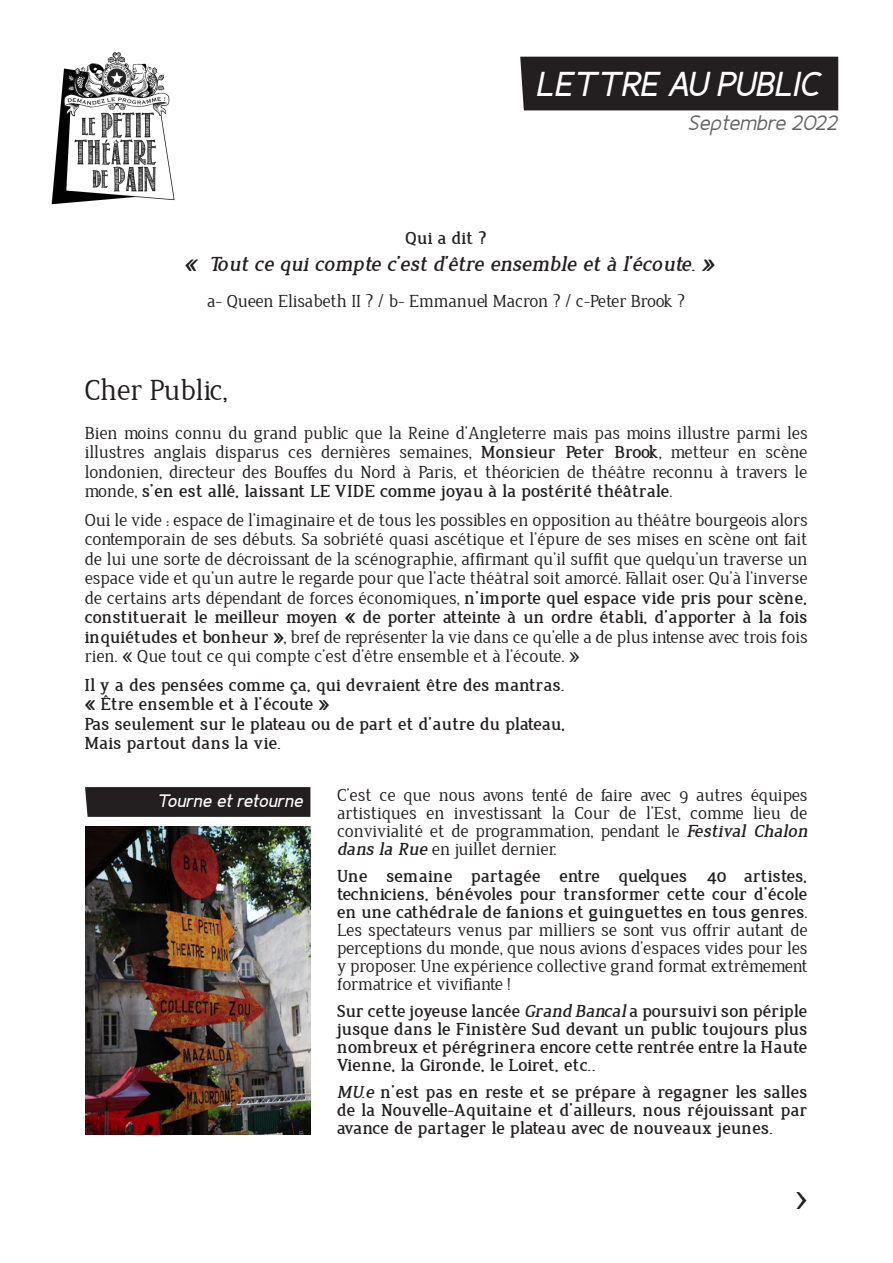
<style>
.page{position:relative;width:893px;height:1263px;background:#fff}
.page>*{position:absolute;margin:0;border:0;box-sizing:border-box;transform-origin:0 0}
.t1{font:italic 700 34.5px "Fineness Pro";color:#fff}
.t2{font:31.5px "Jura";color:#231f20}
.t3{font:30px "Jura";color:#231f20}
.t4{font:italic 700 21px "Jura";color:#231f20}
.t5{font:italic 21px "Fineness Pro";color:#636366}
.t6{font:18px/19.5px "Jura";color:#231f20;text-align:justify}
.t7{font:700 18px/18px "Jura";color:#231f20;text-align:justify}
.t8{font:italic 700 18px "Fineness Pro";color:#fff}
.s1{font-weight:700}
.s2{font-weight:700;font-style:italic}
.s3{font-weight:400}
.s4{font-style:italic}
</style>
<div class="page">
<img style="left:51px;top:52px;width:124px;height:153px">
<div style="left:520px;top:57px;width:318px;height:53px;background:#231f20"></div>
<svg style="left:85px;top:787px;width:225px;height:30px"></svg>
<img style="left:85px;top:827px;width:225px;height:308px">
<p class="t1" style="left:537px;top:63px;width:285px">LETTRE AU PUBLIC</p>
<p class="t5" style="left:688px;top:110px;width:151px">Septembre 2022</p>
<p class="t7" style="left:406px;top:230px;width:83px">Qui a dit ?</p>
<p class="t4" style="left:185px;top:254px;width:531px">« Tout ce qui compte c’est d’être ensemble et à l’écoute. »</p>
<p class="t6" style="left:208px;top:292px;width:479px">a- Queen Elisabeth II ? / b- Emmanuel Macron ? / c-Peter Brook ?</p>
<p class="t3" style="left:85px;top:375px;width:145px">Cher Public,</p>
<p class="t6" style="left:85px;top:423px;width:724px">Bien moins connu du grand public que la Reine d’Angleterre mais pas moins illustre parmi les illustres anglais disparus ces dernières semaines, <span class="s1">Monsieur Peter Brook</span>, metteur en scène londonien, directeur des Bouffes du Nord à Paris, et théoricien de théâtre reconnu à travers le monde, <span class="s1">s’en est allé, laissant LE VIDE comme joyau à la postérité théâtrale</span>.</p>
<p class="t6" style="left:85px;top:510px;width:724px">Oui le vide : espace de l’imaginaire et de tous les possibles en opposition au théâtre bourgeois alors contemporain de ses débuts. Sa sobriété quasi ascétique et l’épure de ses mises en scène ont fait de lui une sorte de décroissant de la scénographie, affirmant qu’il suffit que quelqu’un traverse un espace vide et qu’un autre le regarde pour que l’acte théâtral soit amorcé. Fallait oser. Qu’à l’inverse de certains arts dépendant de forces économiques, <span class="s1">n’importe quel espace vide pris pour scène, constituerait le meilleur moyen « de porter atteinte à un ordre établi, d’apporter à la fois inquiétudes et bonheur »</span>, bref de représenter la vie dans ce qu’elle a de plus intense avec trois fois rien. « Que tout ce qui compte c’est d’être ensemble et à l’écoute. »</p>
<p class="t7" style="left:85px;top:676px;width:482px">Il y a des pensées comme ça, qui devraient être des mantras.</p>
<p class="t7" style="left:85px;top:696px;width:246px">« Être ensemble et à l’écoute »</p>
<p class="t7" style="left:85px;top:715px;width:482px">Pas seulement sur le plateau ou de part et d’autre du plateau,</p>
<p class="t7" style="left:85px;top:735px;width:199px">Mais partout dans la vie.</p>
<p class="t8" style="left:158px;top:790px;width:148px">Tourne et retourne</p>
<p class="t6" style="left:337px;top:786px;width:472px;line-height:18px">C’est ce que nous avons tenté de faire avec 9 autres équipes artistiques en investissant la Cour de l’Est, comme lieu de convivialité et de programmation, pendant le <span class="s2">Festival Chalon dans la Rue</span> en juillet dernier.</p>
<p class="t7" style="left:337px;top:867px;width:472px">Une semaine partagée entre quelques 40 artistes, techniciens, bénévoles pour transformer cette cour d’école en une cathédrale de fanions et guinguettes en tous genres<span class="s3">.</span></p>
<p class="t6" style="left:337px;top:921px;width:472px;line-height:18px">Les spectateurs venus par milliers se sont vus offrir autant de perceptions du monde, que nous avions d’espaces vides pour les y proposer. Une expérience collective grand format extrêmement formatrice et vivifiante !</p>
<p class="t7" style="left:337px;top:1002px;width:472px">Sur cette joyeuse lancée <span class="s4">Grand Bancal</span> a poursuivi son périple jusque dans le Finistère Sud devant un public toujours plus nombreux et pérégrinera encore cette rentrée entre la Haute Vienne, la Gironde, le Loiret, etc..</p>
<p class="t7" style="left:337px;top:1083px;width:472px"><span class="s4">MU.e</span> n’est pas en reste et se prépare à regagner les salles de la Nouvelle-Aquitaine et d’ailleurs, nous réjouissant par avance de partager le plateau avec de nouveaux jeunes.</p>
<p class="t2" style="left:796px;top:1182px;width:13px">&gt;</p>
</div>
